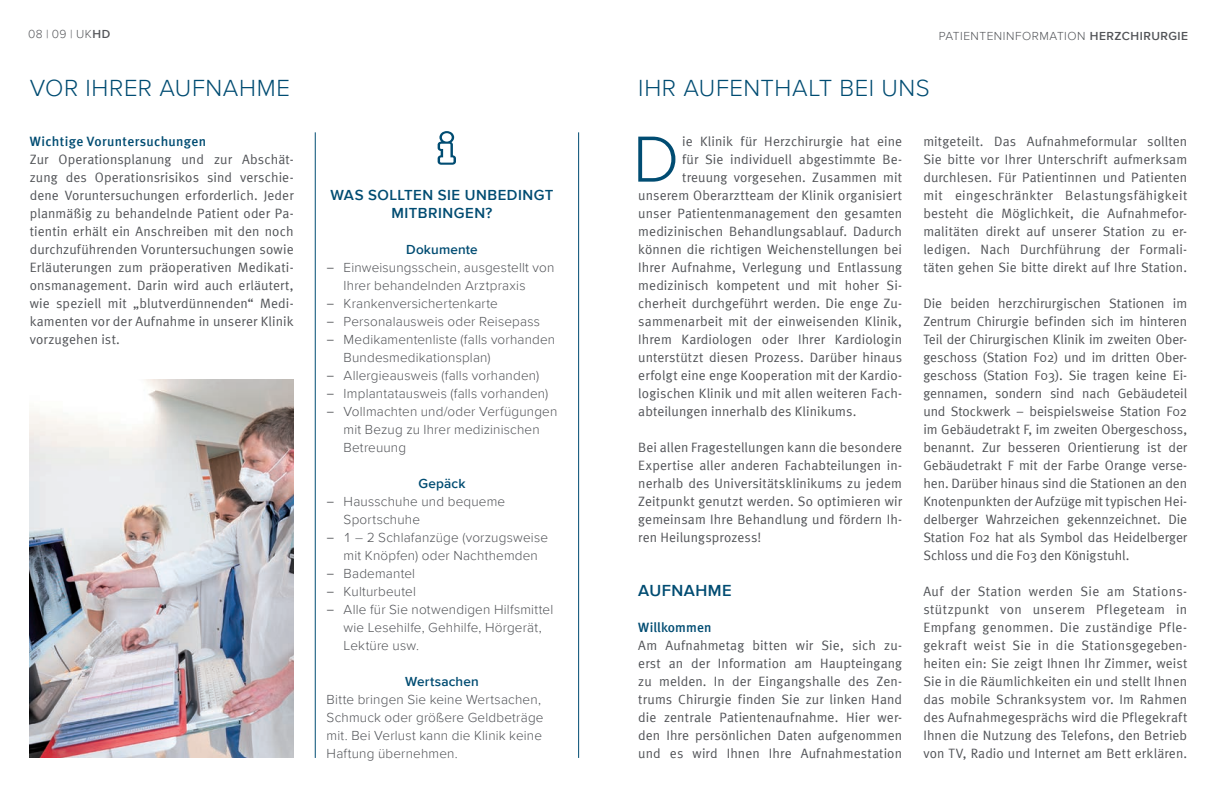
<style>
.page{position:relative;width:1217px;height:787px;background:#fff}
.page>*{position:absolute;margin:0;border:0;box-sizing:border-box;transform-origin:0 0}
.Fließtext{font:300 67.5px "Proxima Nova";color:#004c72}
.Headline{font:300 24px "Proxima Nova";letter-spacing:.025em;color:#004c72}
.Fließtext_grau_10Pt{font:600 16.5px "Proxima Nova";letter-spacing:.03em;color:#004c72}
.Fließtext_blau_med{font:600 15px "Proxima Nova";letter-spacing:.035em;color:#004c72}
.Fließtext-2{font:13.5px/18px "Meta Normal";letter-spacing:.01em;color:#515357;text-align:justify}
.Fließtext-3{font:300 13.5px/18px "Proxima Nova";letter-spacing:.015em;color:#515357}
.Subline{font:500 13.5px "Meta";letter-spacing:.025em;color:#004c72}
.fließtext_med{font:600 13.5px "Proxima Nova";letter-spacing:.01em;color:#004c72}
.fließtext_med-2{font:500 13.5px "Meta";letter-spacing:.005em;color:#004c72}
.t1{font:300 12px "Proxima Nova";letter-spacing:.045em;color:#515357}
.t2{font:300 12px "Proxima Nova";color:#545559}
.s1{font-weight:600}
.s2{font-family:"Meta Normal";font-weight:400}
</style>
<div class="page">
<img style="left:30px;top:380px;width:263px;height:378px">
<hr style="left:578px;top:132px;width:1px;height:626px;background:#004c72">
<hr style="left:315px;top:132px;width:1px;height:626px;background:#004c72">
<svg style="left:437px;top:131px;width:19px;height:34px"></svg>
<p class="t2" style="left:28px;top:25px;width:84px">08 | 09 | UK<span class="s1">HD</span></p>
<p class="t1" style="left:938px;top:27px;width:251px">PATIENTENINFORMATION <span class="s1">HERZCHIRURGIE</span></p>
<p class="Headline" style="left:30px;top:70px;width:262px">VOR IHRER AUFNAHME</p>
<p class="Subline" style="left:30px;top:133px;width:178px">Wichtige Voruntersuchungen</p>
<p class="Fließtext-2" style="left:30px;top:150px;width:265px">Zur Operationsplanung und zur Abschät&shy;zung des Operationsrisikos sind verschie&shy;dene Voruntersuchungen erforderlich. Jeder planmäßig zu behandelnde Patient oder Pa&shy;tientin erhält ein Anschreiben mit den noch durchzuführenden Voruntersuchungen sowie Erläuterungen zum präoperativen Medikati&shy;onsmanagement. Darin wird auch erläutert, wie speziell mit „blutverdünnenden“ Medi&shy;kamenten vor der Aufnahme in unserer Klinik vorzugehen ist.</p>
<p class="Headline" style="left:638px;top:70px;width:293px">IHR AUFENTHALT BEI UNS</p>
<p class="Fließtext-2" style="left:923px;top:132px;width:265px">mitgeteilt. Das Aufnahmeformular sollten Sie bitte vor Ihrer Unterschrift aufmerksam durchlesen. Für Patientinnen und Patienten mit eingeschränkter Belastungsfähigkeit besteht die Möglichkeit, die Aufnahmefor&shy;malitäten direkt auf unserer Station zu er&shy;ledigen. Nach Durchführung der Formali&shy;täten gehen Sie bitte direkt auf Ihre Station.</p>
<p class="Fließtext-2" style="left:923px;top:294px;width:265px">Die beiden herzchirurgischen Stationen im Zentrum Chirurgie befinden sich im hinteren Teil der Chirurgischen Klinik im zweiten Ober&shy;geschoss (Station F02) und im dritten Ober&shy;geschoss (Station F03). Sie tragen keine Ei&shy;gennamen, sondern sind nach Gebäudeteil und Stockwerk – beispielsweise Station F02 im Gebäudetrakt F, im zweiten Obergeschoss, benannt. Zur besseren Orientierung ist der Gebäudetrakt F mit der Farbe Orange verse&shy;hen. Darüber hinaus sind die Stationen an den Knotenpunkten der Aufzüge mit typischen Hei&shy;delberger Wahrzeichen gekennzeichnet. Die Station F02 hat als Symbol das Heidelberger Schloss und die F03 den Königstuhl.</p>
<p class="Fließtext-2" style="left:923px;top:582px;width:265px">Auf der Station werden Sie am Stations&shy;stützpunkt von unserem Pflegeteam in Empfang genommen. Die zuständige Pfle&shy;gekraft weist Sie in die Stationsgegeben&shy;heiten ein: Sie zeigt Ihnen Ihr Zimmer, weist Sie in die Räumlichkeiten ein und stellt Ihnen das mobile Schranksystem vor. Im Rahmen des Aufnahmegesprächs wird die Pflegekraft Ihnen die Nutzung des Telefons, den Betrieb von TV, Radio und Internet am Bett erklären.</p>
<p class="Fließtext" style="left:632px;top:109px;width:48px">D</p>
<p class="Fließtext-2" style="left:682px;top:132px;width:221px">ie Klinik für Herzchirurgie hat eine</p>
<p class="Fließtext-2" style="left:682px;top:150px;width:221px">für Sie individuell abgestimmte Be-</p>
<p class="Fließtext-2" style="left:682px;top:168px;width:221px">treuung vorgesehen. Zusammen mit</p>
<p class="Fließtext-2" style="left:638px;top:186px;width:265px">unserem Oberarztteam der Klinik organisiert</p>
<p class="Fließtext-2" style="left:638px;top:204px;width:265px">unser Patientenmanagement den gesamten</p>
<p class="Fließtext-2" style="left:638px;top:222px;width:265px">medizinischen Behandlungsablauf. Dadurch</p>
<p class="Fließtext-2" style="left:638px;top:240px;width:265px">können die richtigen Weichenstellungen bei</p>
<p class="Fließtext-2" style="left:638px;top:258px;width:265px">Ihrer Aufnahme, Verlegung und Entlassung</p>
<p class="Fließtext-2" style="left:638px;top:276px;width:265px">medizinisch kompetent und mit hoher Si-</p>
<p class="Fließtext-2" style="left:638px;top:294px;width:265px">cherheit durchgeführt werden. Die enge Zu-</p>
<p class="Fließtext-2" style="left:638px;top:312px;width:265px">sammenarbeit mit der einweisenden Klinik,</p>
<p class="Fließtext-2" style="left:638px;top:330px;width:265px">Ihrem Kardiologen oder Ihrer Kardiologin</p>
<p class="Fließtext-2" style="left:638px;top:348px;width:265px">unterstützt diesen Prozess. Darüber hinaus</p>
<p class="Fließtext-2" style="left:638px;top:366px;width:265px">erfolgt eine enge Kooperation mit der Kardio-</p>
<p class="Fließtext-2" style="left:638px;top:384px;width:265px">logischen Klinik und mit allen weiteren Fach-</p>
<p class="Fließtext-2" style="left:638px;top:402px;width:220px">abteilungen innerhalb des Klinikums.</p>
<p class="Fließtext-2" style="left:638px;top:438px;width:265px">Bei allen Fragestellungen kann die besondere Expertise aller anderen Fachabteilungen in&shy;nerhalb des Universitätsklinikums zu jedem Zeitpunkt genutzt werden. So optimieren wir gemeinsam Ihre Behandlung und fördern Ih&shy;ren Heilungsprozess!</p>
<p class="Fließtext_blau_med" style="left:330px;top:183px;width:224px">WAS SOLLTEN SIE UNBEDINGT</p>
<p class="Fließtext_blau_med" style="left:391px;top:201px;width:102px">MITBRINGEN?</p>
<p class="fließtext_med" style="left:406px;top:239px;width:73px">Dokumente</p>
<p class="Fließtext-3" style="left:343px;top:257px;width:212px;text-indent:-17px"><span class="s2">–</span> Einweisungsschein, ausgestellt von<br>Ihrer behandelnden Arztpraxis</p>
<p class="Fließtext-3" style="left:326px;top:293px;width:173px"><span class="s2">–</span> Krankenversichertenkarte</p>
<p class="Fließtext-3" style="left:326px;top:311px;width:215px"><span class="s2">–</span> Personalausweis oder Reisepass</p>
<p class="Fließtext-3" style="left:343px;top:329px;width:213px;text-indent:-17px"><span class="s2">–</span> Medikamentenliste (falls vorhanden<br>Bundesmedikationsplan)</p>
<p class="Fließtext-3" style="left:326px;top:365px;width:214px"><span class="s2">–</span> Allergieausweis (falls vorhanden)</p>
<p class="Fließtext-3" style="left:326px;top:383px;width:223px"><span class="s2">–</span> Implantatausweis (falls vorhanden)</p>
<p class="Fließtext-3" style="left:343px;top:401px;width:215px;text-indent:-17px"><span class="s2">–</span> Vollmachten und/oder Verfügungen mit Bezug zu Ihrer medizinischen<br>Betreuung</p>
<p class="fließtext_med" style="left:418px;top:473px;width:48px">Gepäck</p>
<p class="Fließtext-3" style="left:343px;top:491px;width:163px;text-indent:-17px"><span class="s2">–</span> Hausschuhe und bequeme<br>Sportschuhe</p>
<p class="Fließtext-3" style="left:326px;top:527px;width:223px;text-align:center"><span class="s2">–</span> 1 – 2 Schlafanzüge (vorzugsweise mit Knöpfen) oder Nachthemden</p>
<p class="Fließtext-3" style="left:326px;top:563px;width:90px"><span class="s2">–</span> Bademantel</p>
<p class="Fließtext-3" style="left:326px;top:581px;width:91px"><span class="s2">–</span> Kulturbeutel</p>
<p class="Fließtext-3" style="left:343px;top:599px;width:211px;text-indent:-17px"><span class="s2">–</span> Alle für Sie notwendigen Hilfsmittel wie Lesehilfe, Gehhilfe, Hörgerät,<br>Lektüre usw.</p>
<p class="fließtext_med" style="left:405px;top:671px;width:75px">Wertsachen</p>
<p class="Fließtext-3" style="left:326px;top:689px;width:218px">Bitte bringen Sie keine Wertsachen,<br>Schmuck oder größere Geldbeträge mit. Bei Verlust kann die Klinik keine<br>Haftung übernehmen.</p>
<p class="Fließtext_grau_10Pt" style="left:638px;top:578px;width:95px">AUFNAHME</p>
<p class="fließtext_med-2" style="left:638px;top:619px;width:75px">Willkommen</p>
<p class="Fließtext-2" style="left:638px;top:636px;width:265px">Am Aufnahmetag bitten wir Sie, sich zu&shy;erst an der Information am Haupteingang zu melden. In der Eingangshalle des Zen&shy;trums Chirurgie finden Sie zur linken Hand die zentrale Patientenaufnahme. Hier wer&shy;den Ihre persönlichen Daten aufgenommen und es wird Ihnen Ihre Aufnahmestation</p>
</div>
